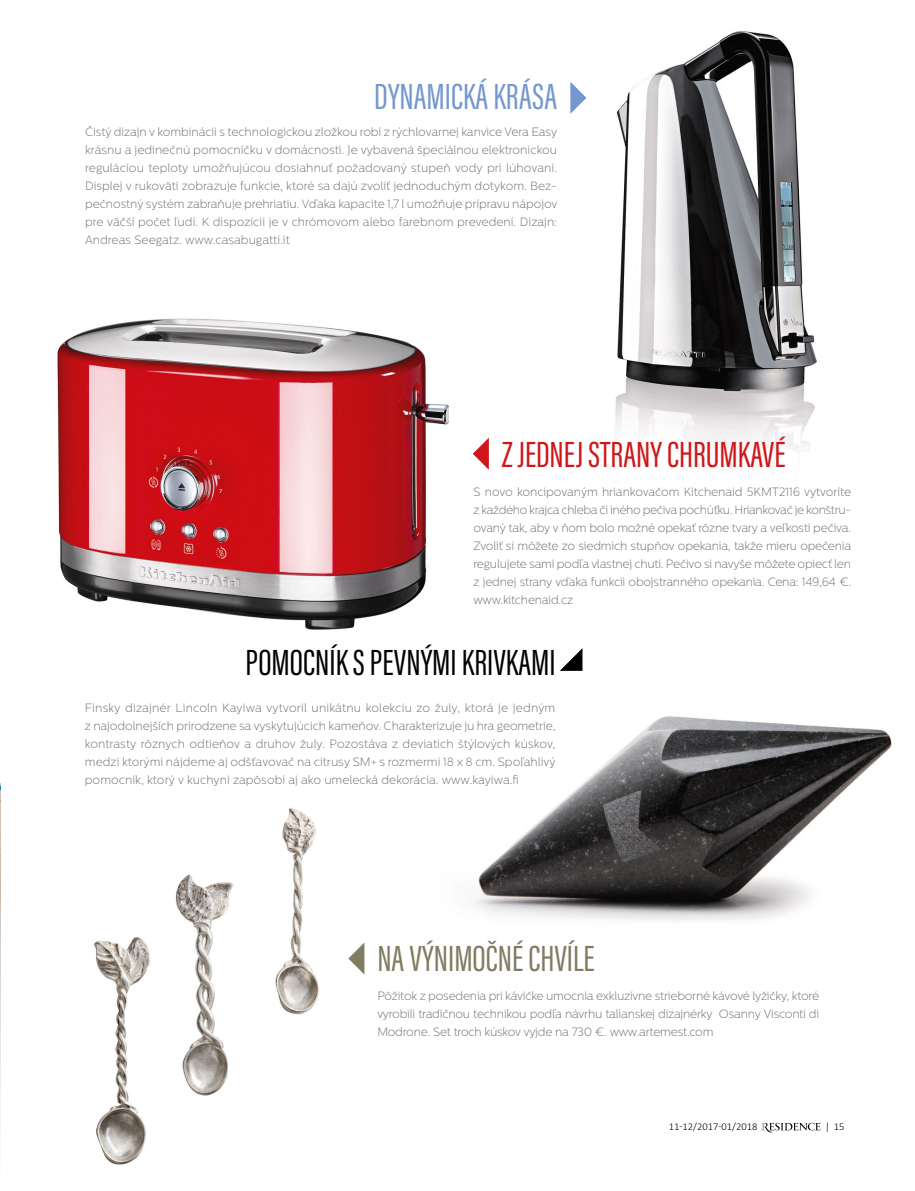
<style>
.page{position:relative;width:915px;height:1191px;background:#fff}
.page>*{position:absolute;margin:0;border:0;box-sizing:border-box;transform-origin:0 0}
.t1{font:37.5px "Acumin Pro Extra Cond";color:#000}
.t2{font:37.5px "Acumin Pro Extra Cond";color:#cd171a}
.t3{font:37.5px "Acumin Pro Extra Cond";color:#807c62}
.t4{font:37.5px "Acumin Pro Extra Cond";color:#7397cf}
.t5{font:200 12px/18px "Centrale Sans";letter-spacing:-.02em;color:#706f6f;text-align:justify}
.t6{font:300 10.5px "Calibri";color:#000}
</style>
<div class="page">
<svg style="left:761px;top:1122px;width:59px;height:10px"></svg>
<img style="left:94px;top:807px;width:271px;height:358px">
<img style="left:473px;top:648px;width:419px;height:273px">
<img style="left:57px;top:318px;width:392px;height:312px">
<img style="left:488px;top:31px;width:329px;height:439px">
<img style="left:0;top:783px;width:1px;height:348px">
<svg style="left:559px;top:648px;width:23px;height:23px"></svg>
<svg style="left:472px;top:438px;width:16px;height:31px"></svg>
<svg style="left:348px;top:942px;width:16px;height:32px"></svg>
<svg style="left:570px;top:82px;width:16px;height:32px"></svg>
<h1 class="t4" style="left:374px;top:74px;width:184px">DYNAMICKÁ KRÁSA</h1>
<p class="t5" style="left:85px;top:123px;width:473px">Čistý dizajn v kombinácii s technologickou zložkou robí z rýchlovarnej kanvice Vera Easy krásnu a jedinečnú pomocníčku v domácnosti. Je vybavená špeciálnou elektronickou reguláciou teploty umožňujúcou dosiahnuť požadovaný stupeň vody pri lúhovaní.<br>Displej v rukoväti zobrazuje funkcie, ktoré sa dajú zvoliť jednoduchým dotykom. Bez&shy;pečnostný systém zabraňuje prehriatiu. Vďaka kapacite 1,7 l umožňuje prípravu nápojov pre väčší počet ľudí. K dispozícii je v chrómovom alebo farebnom prevedení. Dizajn:<br>Andreas Seegatz. www.casabugatti.it</p>
<h1 class="t2" style="left:501px;top:431px;width:285px">Z JEDNEJ STRANY CHRUMKAVÉ</h1>
<p class="t5" style="left:473px;top:483px;width:379px">S novo koncipovaným hriankovačom Kitchenaid 5KMT2116 vytvoríte z každého krajca chleba či iného pečiva pochúťku. Hriankovač je konštru&shy;ovaný tak, aby v ňom bolo možné opekať rôzne tvary a veľkosti pečiva.<br>Zvoliť si môžete zo siedmich stupňov opekania, takže mieru opečenia regulujete sami podľa vlastnej chuti. Pečivo si navyše môžete opiecť len z jednej strany vďaka funkcii obojstranného opekania. Cena: 149,64 €. www.kitchenaid.cz</p>
<h1 class="t1" style="left:245px;top:640px;width:311px">POMOCNÍK S PEVNÝMI KRIVKAMI</h1>
<p class="t5" style="left:85px;top:699px;width:472px">Fínsky dizajnér Lincoln Kayiwa vytvoril unikátnu kolekciu zo žuly, ktorá je jedným z najodolnejších prirodzene sa vyskytujúcich kameňov. Charakterizuje ju hra geometrie, kontrasty rôznych odtieňov a druhov žuly. Pozostáva z deviatich štýlových kúskov, medzi ktorými nájdeme aj odšťavovač na citrusy SM+ s rozmermi 18 x 8 cm. Spoľahlivý pomocník, ktorý v kuchyni zapôsobí aj ako umelecká dekorácia. www.kayiwa.fi</p>
<h1 class="t3" style="left:377px;top:936px;width:218px">NA VÝNIMOČNÉ CHVÍLE</h1>
<p class="t5" style="left:377px;top:987px;width:443px">Pôžitok z posedenia pri kávičke umocnia exkluzívne strieborné kávové lyžičky, ktoré vyrobili tradičnou technikou podľa návrhu talianskej dizajnérky Osanny Visconti di Modrone. Set troch kúskov vyjde na 730 €. www.artemest.com</p>
<p class="t6" style="left:668px;top:1119px;width:90px">11-12/2017-01/2018</p>
<p class="t6" style="left:824px;top:1119px;width:21px">| 15</p>
</div>
